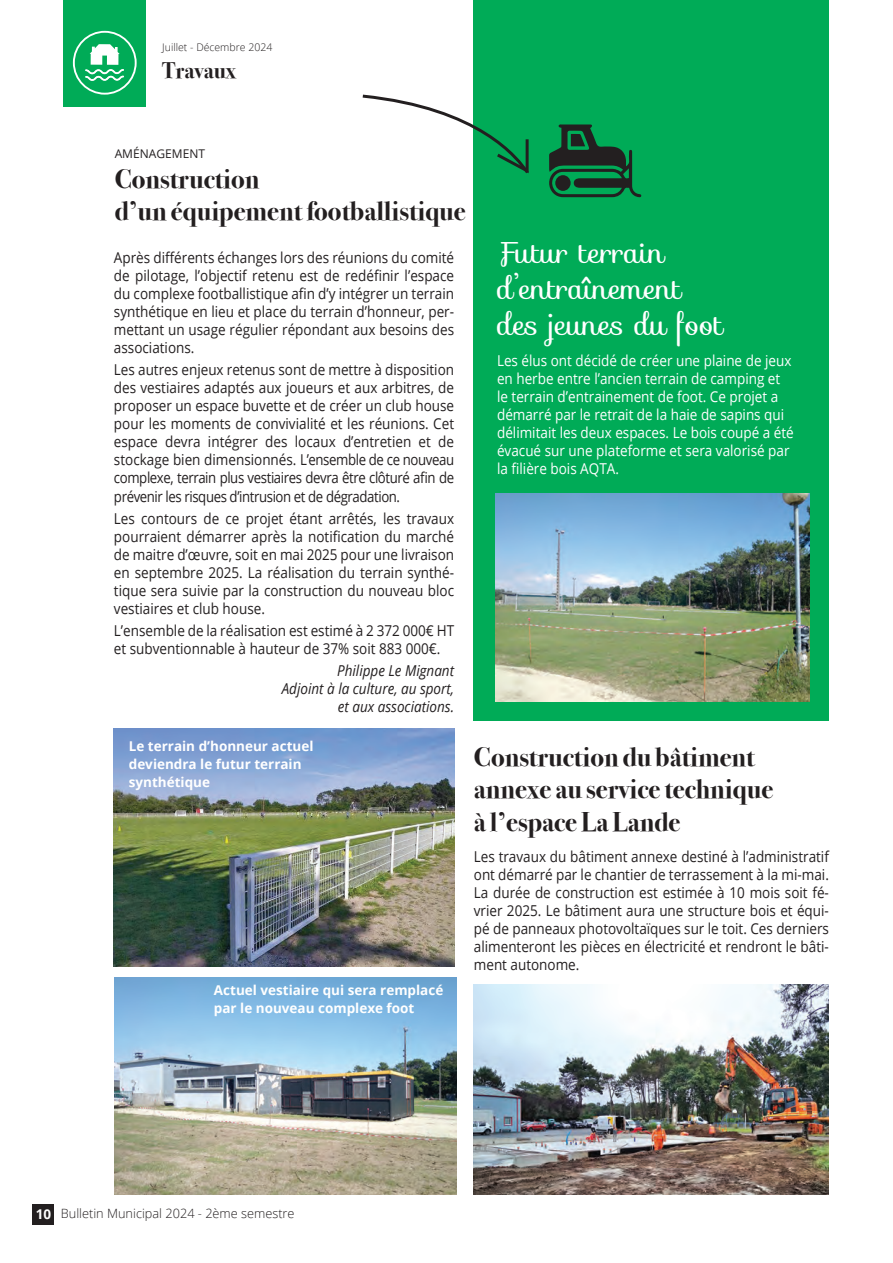
<style>
.page{position:relative;width:893px;height:1263px;background:#fff}
.page>*{position:absolute;margin:0;border:0;box-sizing:border-box;transform-origin:0 0}
.t1{font:30px/36px "Sofia";color:#fff}
.t2{font:700 27px/32.4px "Bodoni Svty Two ITCTT";color:#231f20}
.t3{font:700 22.5px "Bodoni Svty Two ITCTT";color:#231f20}
.t4{font:15px/18px "Open Sans";color:#231f20;text-align:justify;scale:.9 1}
.t5{font:15px/18px "Open Sans";color:#fff;scale:.9 1}
.t6{font:italic 15px/18px "Open Sans";color:#231f20;text-align:right;scale:.9 1}
.t7{font:700 13.5px/18px "Open Sans";color:#fff}
.t8{font:300 12.75px "Open Sans";color:#231f20}
.t9{font:12px "Open Sans";color:#231f20}
.t10{font:300 10.5px "Open Sans";color:#231f20}
.s1{font-weight:700;font-size:13.5px;color:#fff}
</style>
<div class="page">
<div style="left:32px;top:1203px;width:22px;height:21px;background:#231f20"></div>
<div style="left:474px;top:0;width:355px;height:720px;background:#00ab57"></div>
<img style="left:114px;top:728px;width:340px;height:238px">
<img style="left:473px;top:984px;width:355px;height:210px">
<div style="left:63px;top:0;width:83px;height:107px;background:#00ab57"></div>
<svg style="left:73px;top:31px;width:64px;height:64px"></svg>
<svg style="left:362px;top:93px;width:167px;height:84px"></svg>
<svg style="left:549px;top:124px;width:92px;height:73px"></svg>
<img style="left:496px;top:493px;width:313px;height:208px">
<img style="left:114px;top:977px;width:342px;height:217px">
<p class="t10" style="left:162px;top:40px;width:112px">Juillet - Décembre 2024</p>
<h3 class="t3" style="left:162px;top:52px;width:76px">Travaux</h3>
<p class="t9" style="left:115px;top:145px;width:92px">AMÉNAGEMENT</p>
<h2 class="t2" style="left:115px;top:160px;width:353px">Construction<br>d’un équipement footballistique</h2>
<p class="t4" style="left:114px;top:248px;width:379px">Après différents échanges lors des réunions du comité de pilotage, l’objectif retenu est de redéfinir l’espace du complexe footballistique afin d’y intégrer un terrain synthétique en lieu et place du terrain d’honneur, per&shy;mettant un usage régulier répondant aux besoins des associations.</p>
<p class="t4" style="left:114px;top:360px;width:379px">Les autres enjeux retenus sont de mettre à disposition des vestiaires adaptés aux joueurs et aux arbitres, de proposer un espace buvette et de créer un club house pour les moments de convivialité et les réunions. Cet espace devra intégrer des locaux d’entretien et de stockage bien dimensionnés. L’ensemble de ce nouveau complexe, terrain plus vestiaires devra être clôturé afin de prévenir les risques d’intrusion et de dégradation.</p>
<p class="t4" style="left:114px;top:509px;width:379px">Les contours de ce projet étant arrêtés, les travaux pourraient démarrer après la notification du marché de maitre d’œuvre, soit en mai 2025 pour une livraison en septembre 2025. La réalisation du terrain synthé&shy;tique sera suivie par la construction du nouveau bloc vestiaires et club house.</p>
<p class="t4" style="left:114px;top:621px;width:379px">L’ensemble de la réalisation est estimé à 2 372 000€ HT et subventionnable à hauteur de 37% soit 883 000€.</p>
<p class="t6" style="left:282px;top:661px;width:193px">Philippe Le Mignant<br>Adjoint à la culture, au sport, et aux associations.</p>
<h1 class="t1" style="left:497px;top:234px;width:228px">Futur terrain d’entraînement des jeunes du foot</h1>
<p class="t5" style="left:497px;top:351px;width:331px">Les élus ont décidé de créer une plaine de jeux en herbe entre l’ancien terrain de camping et le terrain d’entrainement de foot. Ce projet a démarré par le retrait de la haie de sapins qui délimitait les deux espaces. Le bois coupé a été évacué sur une plateforme et sera valorisé par la filière bois AQTA.</p>
<p class="t7" style="left:129px;top:737px;width:186px">Le terrain d’honneur actuel deviendra le futur terrain synthétique</p>
<p class="t7" style="left:214px;top:980px;width:231px">Actuel vestiaire qui sera remplacé par le nouveau complexe foot</p>
<h2 class="t2" style="left:474px;top:738px;width:301px">Construction du bâtiment annexe au service technique à l’espace La Lande</h2>
<p class="t4" style="left:474px;top:847px;width:396px">Les travaux du bâtiment annexe destiné à l’administratif ont démarré par le chantier de terrassement à la mi-mai.<br>La durée de construction est estimée à 10 mois soit fé&shy;vrier 2025. Le bâtiment aura une structure bois et équi&shy;pé de panneaux photovoltaïques sur le toit. Ces derniers alimenteront les pièces en électricité et rendront le bâti&shy;ment autonome.</p>
<p class="t8" style="left:36px;top:1204px;width:260px"><span class="s1">10</span> Bulletin Municipal 2024 - 2ème semestre</p>
</div>
